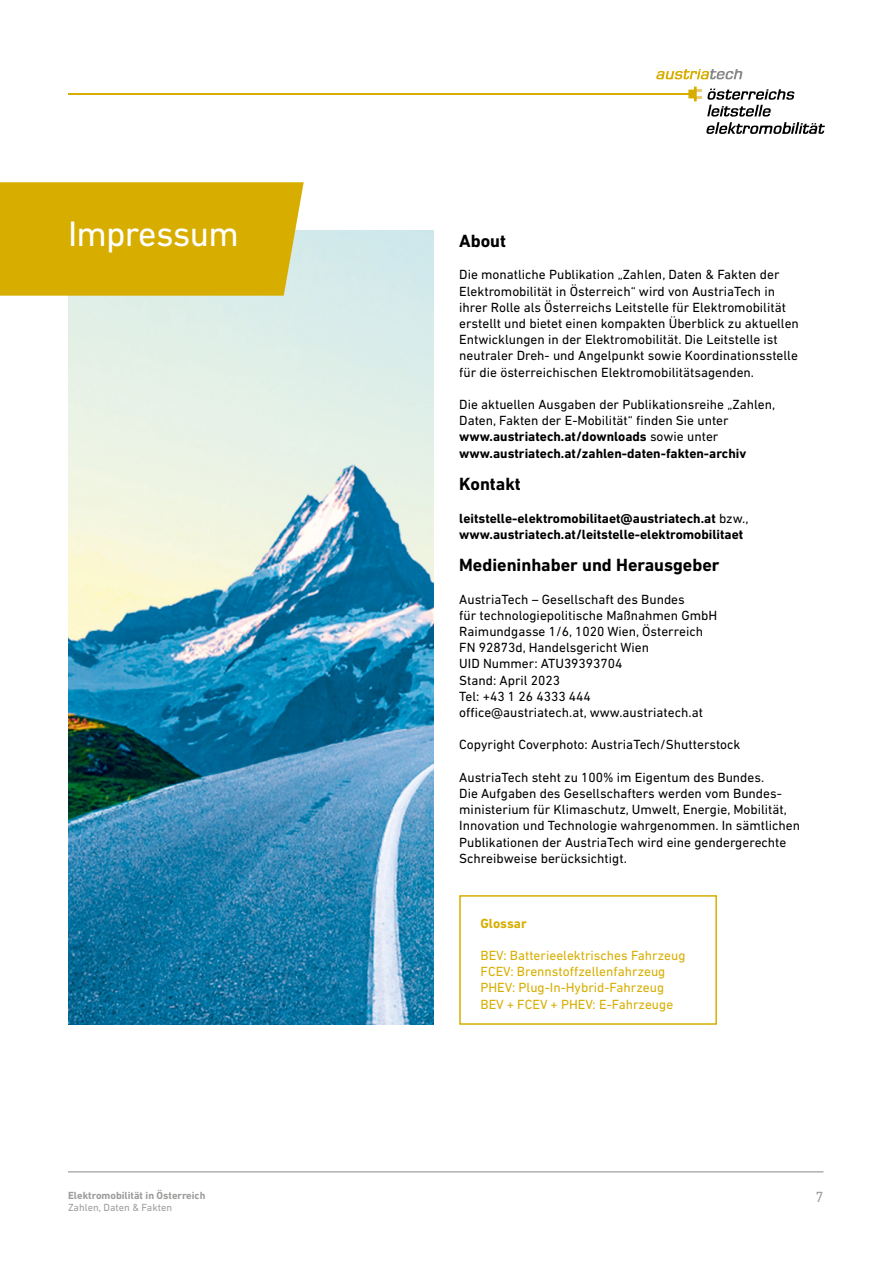
<style>
.page{position:relative;width:893px;height:1263px;background:#fff}
.page>*{position:absolute;margin:0;border:0;box-sizing:border-box;transform-origin:0 0}
.t1{font:36px "DIN Next LT Pro";letter-spacing:-.02em;color:#fff}
.H2{font:700 18px "DIN Next LT Pro";color:#000}
.t2{font:15px "DIN Next LT Pro";color:#9d9d9c}
.P_Body{font:13.5px/16.2px "DIN Next LT Pro";color:#000}
.P_Body-2{font:13.5px "DIN Next LT Pro";color:#d7ae00}
.P_Body-3{font:700 13.5px/16.2px "DIN Next LT Pro";color:#000}
.H2-2{font:700 13.5px "DIN Next LT Pro";color:#d7ae00}
.t3{font:700 10.5px "DIN Next LT Pro";color:#9d9d9c}
.t4{font:10.5px "DIN Next LT Pro";color:#9d9d9c}
.s1{font-weight:700}
.s2{font-weight:400}
</style>
<div class="page">
<img style="left:68px;top:231px;width:366px;height:794px">
<div style="left:0;top:182px;width:304px;height:114px;background:#d7ae00"></div>
<div style="left:459px;top:895px;width:258px;height:130px;border:2px solid #d7ae00"></div>
<hr style="left:68px;top:93px;width:620px;height:2px;background:#d7ae00">
<svg style="left:656px;top:69px;width:87px;height:10px"></svg>
<svg style="left:688px;top:87px;width:137px;height:47px"></svg>
<hr style="left:68px;top:1171px;width:755px;height:1px;background:#878787">
<h1 class="t1" style="left:68px;top:213px;width:172px">Impressum</h1>
<h2 class="H2" style="left:459px;top:230px;width:48px">About</h2>
<p class="P_Body" style="left:459px;top:267px;width:341px">Die monatliche Publikation „Zahlen, Daten &amp; Fakten der Elektromobilität in Österreich“ wird von AustriaTech in ihrer Rolle als Österreichs Leitstelle für Elektromobilität erstellt und bietet einen kompakten Überblick zu aktuellen Entwicklungen in der Elektromobilität. Die Leitstelle ist neutraler Dreh- und Angelpunkt sowie Koordinationsstelle für die österreichischen Elektromobilitätsagenden.</p>
<p class="P_Body" style="left:459px;top:396px;width:317px">Die aktuellen Ausgaben der Publikationsreihe „Zahlen, Daten, Fakten der E-Mobilität“ finden Sie unter <span class="s1">www.austriatech.at/downloads</span> sowie unter <span class="s1">www.austriatech.at/zahlen-daten-fakten-archiv</span></p>
<h2 class="H2" style="left:459px;top:473px;width:63px">Kontakt</h2>
<p class="P_Body-3" style="left:459px;top:510px;width:291px">leitstelle-elektromobilitaet@austriatech.at <span class="s2">bzw., </span>www.austriatech.at/leitstelle-elektromobilitaet</p>
<h2 class="H2" style="left:459px;top:554px;width:262px">Medieninhaber und Herausgeber</h2>
<p class="P_Body" style="left:459px;top:591px;width:259px">AustriaTech – Gesellschaft des Bundes<br>für technologiepolitische Maßnahmen GmbH</p>
<p class="P_Body" style="left:459px;top:623px;width:245px">Raimundgasse 1/6, 1020 Wien, Österreich</p>
<p class="P_Body" style="left:459px;top:639px;width:191px">FN 92873d, Handelsgericht Wien</p>
<p class="P_Body" style="left:459px;top:655px;width:165px">UID Nummer: ATU39393704</p>
<p class="P_Body" style="left:459px;top:672px;width:102px">Stand: April 2023</p>
<p class="P_Body" style="left:459px;top:688px;width:133px">Tel: +43 1 26 4333 444</p>
<p class="P_Body" style="left:459px;top:704px;width:245px">office@austriatech.at, www.austriatech.at</p>
<p class="P_Body" style="left:459px;top:736px;width:283px">Copyright Coverphoto: AustriaTech/Shutterstock</p>
<p class="P_Body" style="left:459px;top:769px;width:342px">AustriaTech steht zu 100% im Eigentum des Bundes.<br>Die Aufgaben des Gesellschafters werden vom Bundes&shy;ministerium für Klimaschutz, Umwelt, Energie, Mobilität, Innovation und Technologie wahrgenommen. In sämtlichen Publikationen der AustriaTech wird eine gendergerechte Schreibweise berücksichtigt.</p>
<h2 class="H2-2" style="left:480px;top:915px;width:48px">Glossar</h2>
<p class="P_Body-2" style="left:480px;top:947px;width:207px">BEV: Batterieelektrisches Fahrzeug</p>
<p class="P_Body-2" style="left:480px;top:964px;width:186px">FCEV: Brennstoffzellenfahrzeug</p>
<p class="P_Body-2" style="left:480px;top:980px;width:185px">PHEV: Plug-In-Hybrid-Fahrzeug</p>
<p class="P_Body-2" style="left:480px;top:996px;width:194px">BEV + FCEV + PHEV: E-Fahrzeuge</p>
<p class="t3" style="left:68px;top:1189px;width:139px">Elektromobilität in Österreich</p>
<p class="t2" style="left:815px;top:1188px;width:10px">7</p>
<p class="t4" style="left:68px;top:1201px;width:106px">Zahlen, Daten &amp; Fakten</p>
</div>
